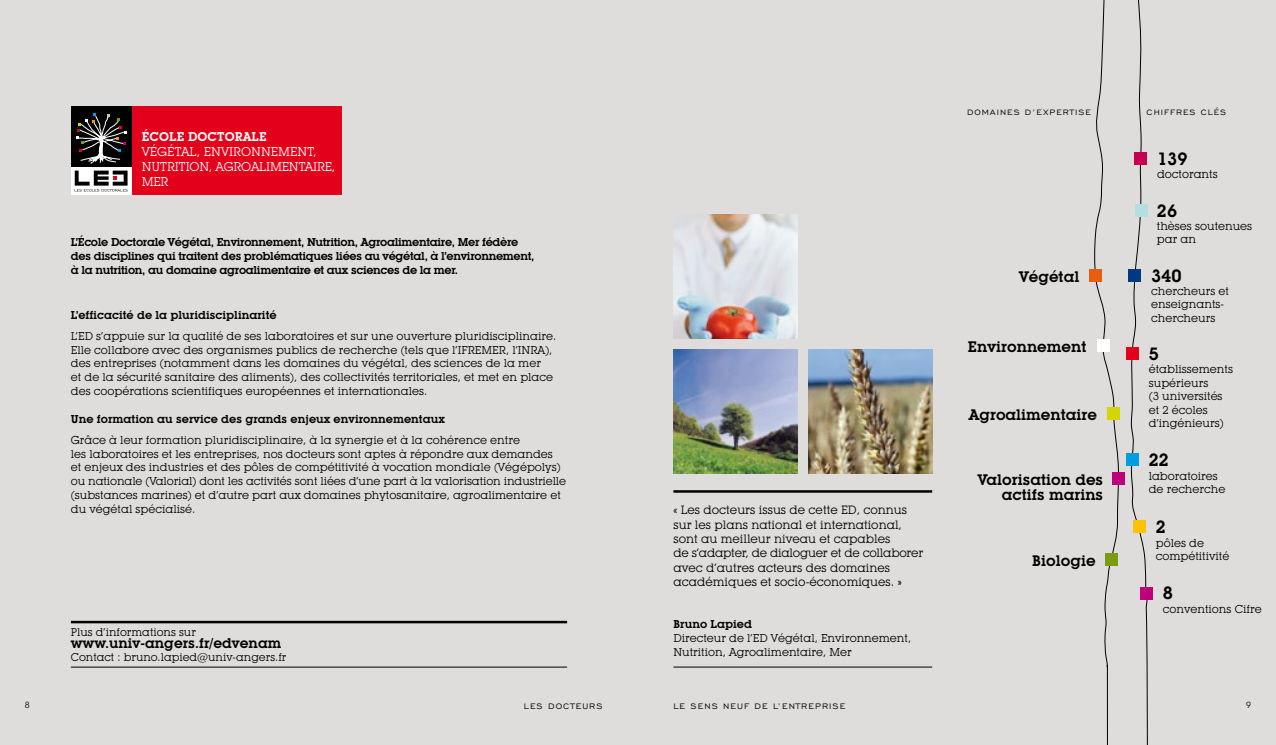
<style>
.page{position:relative;width:1276px;height:745px;background:#fff}
.page>*{position:absolute;margin:0;border:0;box-sizing:border-box;transform-origin:0 0}
.t1{font:600 17.5px "Lubalin Graph IT Cby BT";color:#000}
.t2{font:600 15px/15px "Lubalin Graph IT Cby BT";color:#000;text-align:right}
.t3{font:600 13.75px "Lubalin Graph IT Cby BT";color:#000}
.t4{font:12.5px "Lubalin Graph IT Cby BT";letter-spacing:-.02em;color:#fff}
.t5{font:600 12.5px "Lubalin Graph IT Cby BT";color:#fff}
.t6{font:11.88px/14.4px "Lubalin Graph IT Cby BT";color:#000}
.t7{font:11.25px/13.8px "Lubalin Graph IT Cby BT";color:#000}
.t8{font:600 11.25px/13.8px "Lubalin Graph IT Cby BT";letter-spacing:-.03em;color:#000}
.t9{font:600 11.25px "Lubalin Graph IT Cby BT";color:#000}
.t10{font:11px "Lubalin Graph IT Cby BT";color:#000}
.t11{font:10.25px "Engravers Gothic BT";letter-spacing:.1em;color:#000}
.t12{font:10px "Engravers Gothic BT";letter-spacing:.1em;color:#000}
.t13{font:8.75px "Lubalin Graph IT Cby BT";color:#000}
.s1{font-style:italic}
</style>
<div class="page">
<div style="left:0;top:0;width:1276px;height:744px;background:#dfdddb"></div>
<svg style="left:1129px;top:0;width:19px;height:744px"></svg>
<svg style="left:1093px;top:0;width:25px;height:744px"></svg>
<img style="left:673px;top:349px;width:124px;height:124px">
<img style="left:808px;top:349px;width:124px;height:124px">
<img style="left:673px;top:214px;width:124px;height:124px">
<div style="left:1089px;top:268px;width:13px;height:13px;background:#e95d0f"></div>
<div style="left:1096px;top:338px;width:13px;height:13px;background:#fff"></div>
<div style="left:1107px;top:407px;width:13px;height:12px;background:#d4d600"></div>
<div style="left:1112px;top:472px;width:13px;height:13px;background:#bd007b"></div>
<div style="left:1105px;top:553px;width:12px;height:13px;background:#7a9c13"></div>
<div style="left:1128px;top:268px;width:13px;height:13px;background:#003882"></div>
<div style="left:1134px;top:204px;width:13px;height:12px;background:#b5dee2"></div>
<div style="left:1126px;top:347px;width:13px;height:13px;background:#e2001a"></div>
<div style="left:1134px;top:152px;width:13px;height:13px;background:#c50053"></div>
<div style="left:1126px;top:453px;width:12px;height:13px;background:#009ee0"></div>
<div style="left:1133px;top:520px;width:12px;height:12px;background:#fcc400"></div>
<div style="left:1140px;top:586px;width:12px;height:13px;background:#bd007b"></div>
<div style="left:131px;top:106px;width:211px;height:89px;background:#e2001a"></div>
<div style="left:71px;top:134px;width:60px;height:61px;background:linear-gradient(to right,#fff,#fff)"></div>
<div style="left:71px;top:106px;width:60px;height:61px;background:#000"></div>
<svg style="left:75px;top:113px;width:53px;height:78px"></svg>
<hr style="left:71px;top:620px;width:496px;height:3px;background:#000">
<hr style="left:71px;top:666px;width:496px;height:1px;background:#000">
<hr style="left:673px;top:666px;width:259px;height:1px;background:#000">
<hr style="left:673px;top:490px;width:259px;height:2px;background:#000">
<p class="t5" style="left:142px;top:128px;width:127px">ÉCOLE DOCTORALE</p>
<p class="t4" style="left:142px;top:143px;width:17px">Végétal</p>
<p class="t4" style="left:197px;top:143px;width:24px">, Environnement</p>
<p class="t4" style="left:313px;top:143px;width:5px">,</p>
<p class="t4" style="left:142px;top:158px;width:18px">Nutrition</p>
<p class="t4" style="left:209px;top:158px;width:24px">, Agroalimentaire</p>
<p class="t4" style="left:332px;top:158px;width:5px">,</p>
<p class="t4" style="left:142px;top:173px;width:20px">Mer</p>
<p class="t8" style="left:71px;top:235px;width:465px">L’École Doctorale Végétal, Environnement, Nutrition, Agroalimentaire, Mer fédère des disciplines qui traitent des problématiques liées au végétal, à l’environnement, à la nutrition, au domaine agroalimentaire et aux sciences de la mer.</p>
<p class="t9" style="left:71px;top:308px;width:207px">L’efficacité de la pluridisciplinarité</p>
<p class="t7" style="left:71px;top:329px;width:487px">L’ED s’appuie sur la qualité de ses laboratoires et sur une ouverture pluridisciplinaire.<br>Elle collabore avec des organismes publics de recherche (tels que l’IFREMER, l’INRA), des entreprises (notamment dans les domaines du végétal, des sciences de la mer<br>et de la sécurité sanitaire des aliments), des collectivités territoriales, et met en place des coopérations scientifiques européennes et internationales.</p>
<p class="t9" style="left:71px;top:412px;width:375px">Une formation au service des grands enjeux environnementaux</p>
<p class="t7" style="left:71px;top:432px;width:497px">Grâce à leur formation pluridisciplinaire, à la synergie et à la cohérence entre<br>les laboratoires et les entreprises, nos docteurs sont aptes à répondre aux demandes<br>et enjeux des industries et des pôles de compétitivité à vocation mondiale (Végépolys) ou nationale (Valorial) dont les activités sont liées d’une part à la valorisation industrielle (substances marines) et d’autre part aux domaines phytosanitaire, agroalimentaire et du végétal spécialisé.</p>
<p class="t10" style="left:71px;top:624px;width:126px">Plus d’informations sur</p>
<p class="t3" style="left:71px;top:634px;width:212px">www.univ-angers.fr/edvenam</p>
<p class="t10" style="left:71px;top:649px;width:217px">Contact : bruno.lapied@univ-angers.fr</p>
<p class="t6" style="left:673px;top:502px;width:251px"><span class="s1">«</span> Les docteurs issus de cette ED, connus sur les plans national et international, sont au meilleur niveau et capables<br>de s’adapter, de dialoguer et de collaborer avec d’autres acteurs des domaines académiques et socio-économiques. »</p>
<p class="t9" style="left:673px;top:616px;width:80px">Bruno Lapied</p>
<p class="t7" style="left:673px;top:629px;width:239px;line-height:14.6px">Directeur de l’ED Végétal, Environnement,<br>Nutrition, Agroalimentaire, Mer</p>
<p class="t12" style="left:967px;top:107px;width:125px">domaines d’expertise</p>
<p class="t12" style="left:1146px;top:107px;width:81px">chiffres clés</p>
<h1 class="t1" style="left:1157px;top:148px;width:32px">139</h1>
<p class="t7" style="left:1157px;top:167px;width:62px">doctorants</p>
<h2 class="t2" style="left:1019px;top:268px;width:62px">Végétal</h2>
<h2 class="t2" style="left:968px;top:338px;width:120px">Environnement</h2>
<h2 class="t2" style="left:968px;top:406px;width:130px">Agroalimentaire</h2>
<h2 class="t2" style="left:978px;top:472px;width:127px">Valorisation des actifs marins</h2>
<h2 class="t2" style="left:1032px;top:552px;width:65px">Biologie</h2>
<h1 class="t1" style="left:1157px;top:200px;width:22px">26</h1>
<p class="t7" style="left:1157px;top:219px;width:97px;line-height:13.4px">thèses soutenues par an</p>
<h1 class="t1" style="left:1151px;top:264px;width:32px">340</h1>
<p class="t7" style="left:1151px;top:284px;width:79px;line-height:13.4px">chercheurs et enseignants&shy;chercheurs</p>
<h1 class="t1" style="left:1148px;top:343px;width:12px">5</h1>
<p class="t7" style="left:1148px;top:362px;width:86px;line-height:13.4px">établissements supérieurs<br>(3 universités et 2 écoles d’ingénieurs)</p>
<h1 class="t1" style="left:1148px;top:449px;width:22px">22</h1>
<p class="t7" style="left:1148px;top:468px;width:78px;line-height:13.4px">laboratoires de recherche</p>
<h1 class="t1" style="left:1155px;top:516px;width:12px">2</h1>
<p class="t7" style="left:1155px;top:535px;width:75px;line-height:13.4px">pôles de compétitivité</p>
<h1 class="t1" style="left:1162px;top:582px;width:12px">8</h1>
<p class="t7" style="left:1162px;top:601px;width:100px">conventions Cifre</p>
<p class="t13" style="left:25px;top:698px;width:6px">8</p>
<p class="t13" style="left:1246px;top:698px;width:6px">9</p>
<p class="t11" style="left:524px;top:699px;width:80px">Les docteurs</p>
<p class="t11" style="left:673px;top:699px;width:173px">Le sens neuf de l’entreprise</p>
</div>
